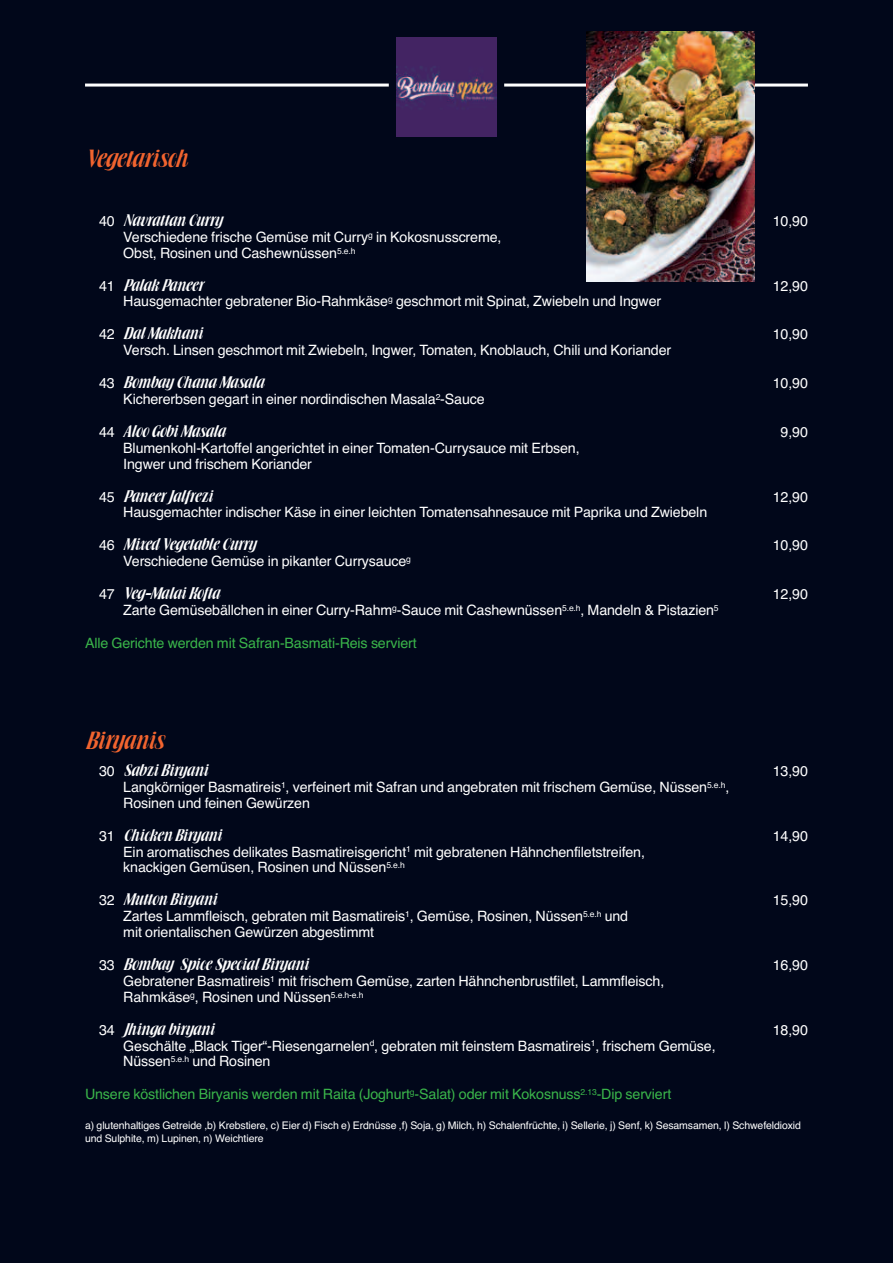
<style>
.page{position:relative;width:893px;height:1263px;background:#01071a}
.page>*{position:absolute;margin:0;border:0;box-sizing:border-box;transform-origin:0 0}
.t1{font:21px "Brochure Plain";letter-spacing:-.01em;color:#f2642f}
.t2{font:14.25px/15.9px "Helvetica";letter-spacing:-.01em;color:#fff}
.t3{font:14.25px "Brochure Plain";letter-spacing:-.01em;color:#fff}
.t4{font:14.25px "Helvetica";letter-spacing:-.01em;color:#3ab54a}
.t5{font:10.5px/12.9px "Helvetica";letter-spacing:-.01em;color:#fff}
.s1{font-family:"Helvetica"}
</style>
<div class="page">
<hr style="left:85px;top:84px;width:304px;height:3px;background:#fff">
<hr style="left:504px;top:84px;width:304px;height:3px;background:#fff">
<img style="left:397px;top:38px;width:99px;height:99px">
<img style="left:587px;top:31px;width:168px;height:251px">
<h1 class="t1" style="left:85px;top:147px;width:103px">Vegetarisch</h1>
<p class="t3" style="left:99px;top:213px;width:124px"><span class="s1">40</span> Navrattan Curry</p>
<p class="t2" style="left:773px;top:213px;width:37px">10,90</p>
<p class="t2" style="left:123px;top:229px;width:380px">Verschiedene frische Gemüse mit Curry<sup>g</sup> in Kokosnusscreme,<br>Obst, Rosinen und Cashewnüssen<sup>5.e.h</sup></p>
<p class="t3" style="left:99px;top:277px;width:105px"><span class="s1">41</span> Palak Paneer</p>
<p class="t2" style="left:773px;top:278px;width:37px">12,90</p>
<p class="t2" style="left:123px;top:294px;width:539px">Hausgemachter gebratener Bio-Rahmkäse<sup>g</sup> geschmort mit Spinat, Zwiebeln und Ingwer</p>
<p class="t3" style="left:99px;top:326px;width:104px"><span class="s1">42</span> Dal Makhani</p>
<p class="t2" style="left:773px;top:326px;width:37px">10,90</p>
<p class="t2" style="left:123px;top:342px;width:549px">Versch. Linsen geschmort mit Zwiebeln, Ingwer, Tomaten, Knoblauch, Chili und Koriander</p>
<p class="t3" style="left:99px;top:375px;width:166px"><span class="s1">43</span> Bombay Chana Masala</p>
<p class="t2" style="left:773px;top:375px;width:37px">10,90</p>
<p class="t2" style="left:123px;top:391px;width:363px">Kichererbsen gegart in einer nordindischen Masala<sup>2</sup>-Sauce</p>
<p class="t3" style="left:99px;top:424px;width:127px"><span class="s1">44</span> Aloo Gobi Masala</p>
<p class="t2" style="left:781px;top:424px;width:29px">9,90</p>
<p class="t2" style="left:123px;top:440px;width:458px">Blumenkohl-Kartoffel angerichtet in einer Tomaten-Currysauce mit Erbsen,<br>Ingwer und frischem Koriander</p>
<p class="t3" style="left:99px;top:488px;width:114px"><span class="s1">45</span> Paneer Jalfrezi</p>
<p class="t2" style="left:773px;top:489px;width:37px">12,90</p>
<p class="t2" style="left:123px;top:505px;width:585px">Hausgemachter indischer Käse in einer leichten Tomatensahnesauce mit Paprika und Zwiebeln</p>
<p class="t3" style="left:99px;top:537px;width:158px"><span class="s1">46</span> Mixed Vegetable Curry</p>
<p class="t2" style="left:773px;top:537px;width:37px">10,90</p>
<p class="t2" style="left:123px;top:553px;width:289px">Verschiedene Gemüse in pikanter Currysauce<sup>g</sup></p>
<p class="t3" style="left:99px;top:586px;width:121px"><span class="s1">47</span> Veg-Malai Kofta</p>
<p class="t2" style="left:773px;top:586px;width:37px">12,90</p>
<p class="t2" style="left:123px;top:602px;width:597px">Zarte Gemüsebällchen in einer Curry-Rahm<sup>g</sup>-Sauce mit Cashewnüssen<sup>5.e.h</sup>, Mandeln &amp; Pistazien<sup>5</sup></p>
<p class="t4" style="left:85px;top:635px;width:333px">Alle Gerichte werden mit Safran-Basmati-Reis serviert</p>
<h1 class="t1" style="left:85px;top:730px;width:80px">Biryanis</h1>
<p class="t3" style="left:99px;top:763px;width:110px"><span class="s1">30</span> Sabzi Biryani</p>
<p class="t2" style="left:773px;top:763px;width:37px">13,90</p>
<p class="t2" style="left:123px;top:779px;width:607px">Langkörniger Basmatireis<sup>1</sup>, verfeinert mit Safran und angebraten mit frischem Gemüse, Nüssen<sup>5.e.h</sup>,<br>Rosinen und feinen Gewürzen</p>
<p class="t3" style="left:99px;top:827px;width:123px"><span class="s1">31</span> Chicken Biryani</p>
<p class="t2" style="left:773px;top:828px;width:37px">14,90</p>
<p class="t2" style="left:123px;top:844px;width:523px">Ein aromatisches delikates Basmatireisgericht<sup>1</sup> mit gebratenen Hähnchenfiletstreifen, knackigen Gemüsen, Rosinen und Nüssen<sup>5.e.h</sup></p>
<p class="t3" style="left:99px;top:892px;width:119px"><span class="s1">32</span> Mutton Biryani</p>
<p class="t2" style="left:773px;top:892px;width:37px">15,90</p>
<p class="t2" style="left:123px;top:908px;width:506px">Zartes Lammfleisch, gebraten mit Basmatireis<sup>1</sup>, Gemüse, Rosinen, Nüssen<sup>5.e.h</sup> und mit orientalischen Gewürzen abgestimmt</p>
<p class="t3" style="left:99px;top:957px;width:210px"><span class="s1">33</span> Bombay Spice Special Biryani</p>
<p class="t2" style="left:773px;top:957px;width:37px">16,90</p>
<p class="t2" style="left:123px;top:973px;width:542px">Gebratener Basmatireis<sup>1</sup> mit frischem Gemüse, zarten Hähnchenbrustfilet, Lammfleisch,<br>Rahmkäse<sup>g</sup>, Rosinen und Nüssen<sup>5.e.h-e.h</sup></p>
<p class="t3" style="left:99px;top:1021px;width:116px"><span class="s1">34</span> Jhinga biryani</p>
<p class="t2" style="left:773px;top:1022px;width:37px">18,90</p>
<p class="t2" style="left:123px;top:1038px;width:594px">Geschälte „Black Tiger“-Riesengarnelen<sup>d</sup>, gebraten mit feinstem Basmatireis<sup>1</sup>, frischem Gemüse,<br>Nüssen<sup>5.e.h</sup> und Rosinen</p>
<p class="t4" style="left:85px;top:1086px;width:588px">Unsere köstlichen Biryanis werden mit Raita (Joghurt<sup>g</sup>-Salat) oder mit Kokosnuss<sup>2.13</sup>-Dip serviert</p>
<p class="t5" style="left:85px;top:1119px;width:717px">a) glutenhaltiges Getreide ,b) Krebstiere, c) Eier d) Fisch e) Erdnüsse ,f) Soja, g) Milch, h) Schalenfrüchte, i) Sellerie, j) Senf, k) Sesamsamen, l) Schwefeldioxid und Sulphite, m) Lupinen, n) Weichtiere</p>
</div>
